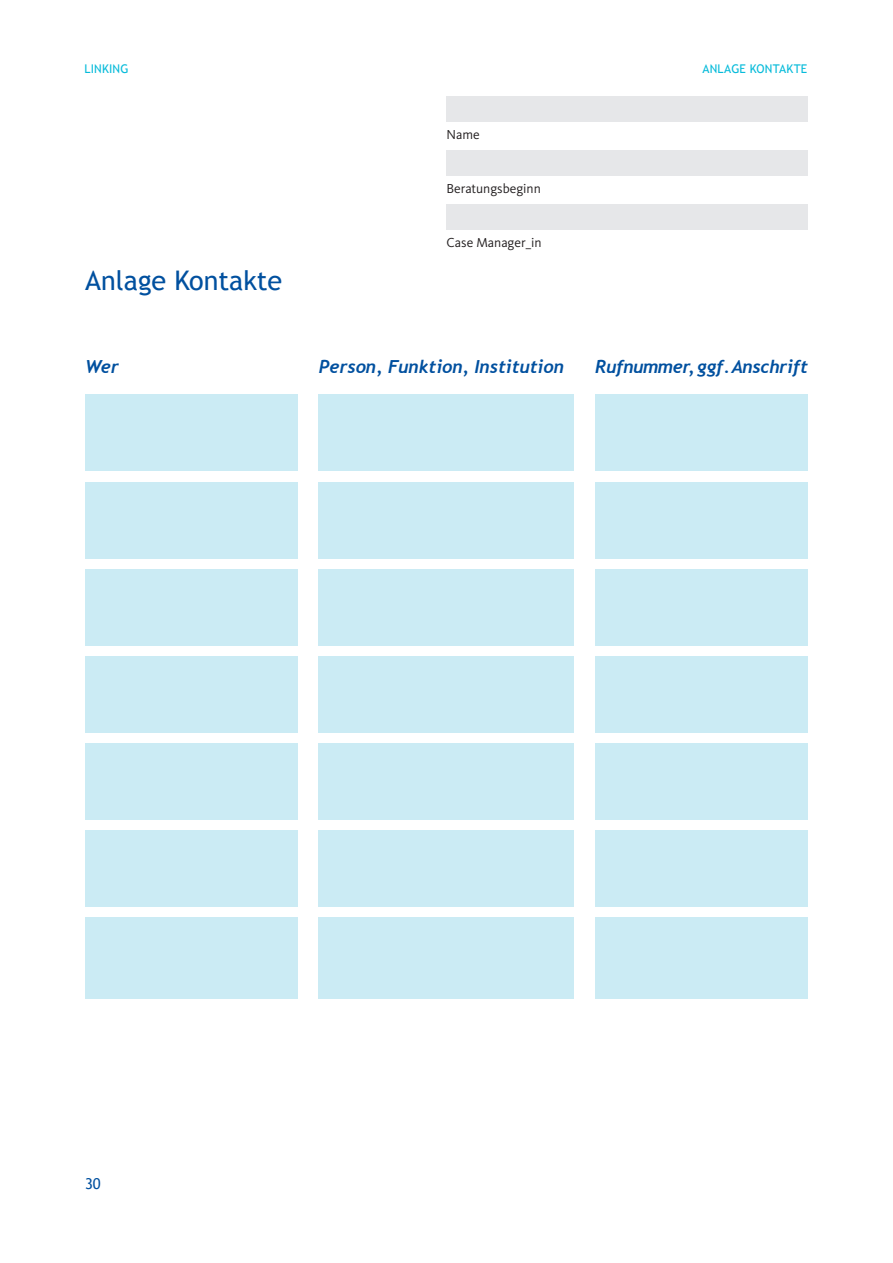
<style>
.page{position:relative;width:893px;height:1263px;background:#fff}
.page>*{position:absolute;margin:0;border:0;box-sizing:border-box;transform-origin:0 0}
.t1{font:27px "Trebuchet MS";color:#01509f}
.t2{font:italic 700 18px "Trebuchet";color:#01509f}
.t3{font:15px "Trebuchet MS";color:#01509f}
.t4{font:13.5px "Kievit";color:#231f20}
.t5{font:12px "Trebuchet MS";letter-spacing:.015em;color:#07bbda}
</style>
<div class="page">
<div style="left:85px;top:395px;width:213px;height:76px;background:#cbebf4"></div>
<div style="left:319px;top:395px;width:255px;height:76px;background:#cbebf4"></div>
<div style="left:595px;top:395px;width:213px;height:76px;background:#cbebf4"></div>
<div style="left:595px;top:482px;width:213px;height:76px;background:#cbebf4"></div>
<div style="left:595px;top:569px;width:213px;height:76px;background:#cbebf4"></div>
<div style="left:595px;top:656px;width:213px;height:77px;background:#cbebf4"></div>
<div style="left:595px;top:743px;width:213px;height:77px;background:#cbebf4"></div>
<div style="left:595px;top:830px;width:213px;height:77px;background:#cbebf4"></div>
<div style="left:595px;top:918px;width:213px;height:81px;background:#cbebf4"></div>
<div style="left:319px;top:482px;width:255px;height:76px;background:#cbebf4"></div>
<div style="left:319px;top:569px;width:255px;height:76px;background:#cbebf4"></div>
<div style="left:319px;top:656px;width:255px;height:77px;background:#cbebf4"></div>
<div style="left:319px;top:743px;width:255px;height:77px;background:#cbebf4"></div>
<div style="left:319px;top:830px;width:255px;height:77px;background:#cbebf4"></div>
<div style="left:319px;top:918px;width:255px;height:81px;background:#cbebf4"></div>
<div style="left:85px;top:482px;width:213px;height:76px;background:#cbebf4"></div>
<div style="left:85px;top:569px;width:213px;height:76px;background:#cbebf4"></div>
<div style="left:85px;top:656px;width:213px;height:77px;background:#cbebf4"></div>
<div style="left:85px;top:743px;width:213px;height:77px;background:#cbebf4"></div>
<div style="left:85px;top:830px;width:213px;height:77px;background:#cbebf4"></div>
<div style="left:85px;top:918px;width:213px;height:81px;background:#cbebf4"></div>
<div style="left:446px;top:150px;width:362px;height:25px;background:#e6e7e9"></div>
<div style="left:446px;top:204px;width:362px;height:25px;background:#e6e7e9"></div>
<div style="left:446px;top:96px;width:362px;height:26px;background:#e6e7e9"></div>
<p class="t5" style="left:85px;top:61px;width:46px">LINKING</p>
<h1 class="t1" style="left:85px;top:264px;width:199px">ANLAGE KONTAKTE</h1>
<p class="t4" style="left:446px;top:127px;width:35px">Name</p>
<p class="t4" style="left:446px;top:181px;width:96px">Beratungsbeginn</p>
<p class="t4" style="left:446px;top:235px;width:97px">Case Manager_in</p>
<p class="t5" style="left:702px;top:61px;width:107px">ANLAGE KONTAKTE</p>
<p class="t2" style="left:85px;top:356px;width:35px">Wer</p>
<p class="t2" style="left:319px;top:356px;width:246px">Person, Funktion, Institution</p>
<p class="t2" style="left:595px;top:356px;width:214px">Rufnummer, ggf. Anschrift</p>
<p class="t3" style="left:85px;top:1175px;width:17px">30</p>
</div>
